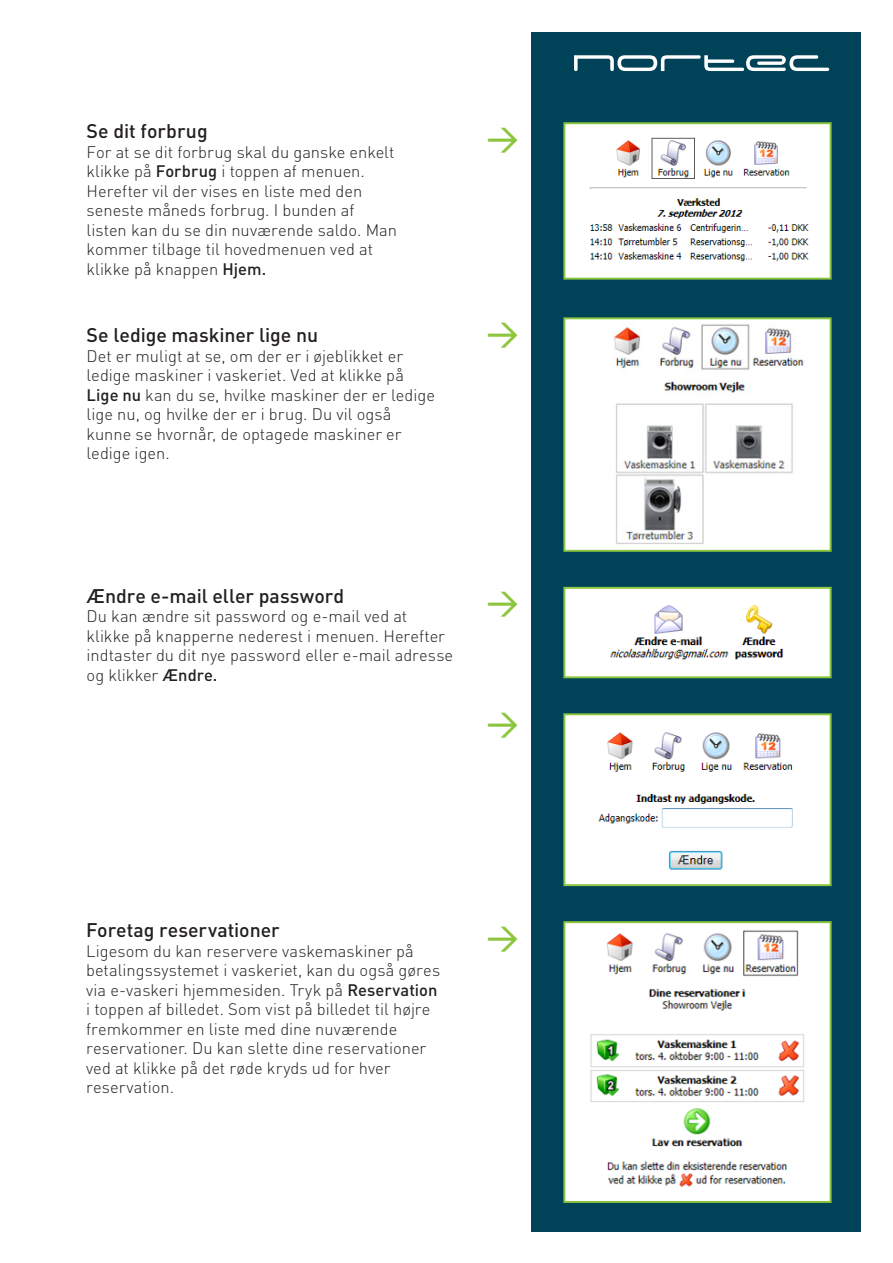
<style>
.page{position:relative;width:893px;height:1263px;background:#fff}
.page>*{position:absolute;margin:0;border:0;box-sizing:border-box;transform-origin:0 0}
.t1{font:500 31.8px "DIN";color:#8bc63e}
.t2{font:500 19.5px "DIN";color:#231f20}
.t3{font:300 16.5px/19.5px "DIN";color:#231f20}
.s1{font-weight:500}
</style>
<div class="page">
<div style="left:531px;top:32px;width:330px;height:1199px;background:#004358"></div>
<svg style="left:574px;top:55px;width:255px;height:16px"></svg>
<div style="left:564px;top:123px;width:267px;height:156px;background:#fff"></div>
<img style="left:589px;top:137px;width:220px;height:125px">
<div style="left:563px;top:122px;width:269px;height:158px;border:2px solid #8bc63e"></div>
<div style="left:564px;top:588px;width:267px;height:89px;background:#fff"></div>
<img style="left:609px;top:605px;width:175px;height:55px">
<div style="left:563px;top:587px;width:269px;height:91px;border:2px solid #8bc63e"></div>
<div style="left:564px;top:714px;width:267px;height:171px;background:#fff"></div>
<img style="left:598px;top:732px;width:195px;height:138px">
<div style="left:563px;top:713px;width:269px;height:173px;border:2px solid #8bc63e"></div>
<div style="left:564px;top:318px;width:267px;height:233px;background:#fff"></div>
<img style="left:614px;top:324px;width:190px;height:220px">
<div style="left:563px;top:317px;width:269px;height:235px;border:2px solid #8bc63e"></div>
<div style="left:564px;top:922px;width:267px;height:280px;background:#fff"></div>
<img style="left:590px;top:930px;width:215px;height:257px">
<div style="left:563px;top:921px;width:269px;height:282px;border:2px solid #8bc63e"></div>
<p class="t2" style="left:87px;top:119px;width:123px">Se dit forbrug</p>
<p class="t3" style="left:87px;top:142px;width:312px">For at se dit forbrug skal du ganske enkelt klikke på <span class="s1">Forbrug</span> i toppen af menuen.<br>Herefter vil der vises en liste med den seneste måneds forbrug. I bunden af listen kan du se din nuværende saldo. Man kommer tilbage til hovedmenuen ved at klikke på knappen <span class="s1">Hjem.</span></p>
<p class="t2" style="left:87px;top:323px;width:233px">Se ledige maskiner lige nu</p>
<p class="t3" style="left:87px;top:346px;width:350px">Det er muligt at se, om der er i øjeblikket er ledige maskiner i vaskeriet. Ved at klikke på <span class="s1">Lige nu</span> kan du se, hvilke maskiner der er ledige lige nu, og hvilke der er i brug. Du vil også kunne se hvornår, de optagede maskiner er ledige igen.</p>
<h1 class="t1" style="left:486px;top:117px;width:34px">&gt;</h1>
<h1 class="t1" style="left:486px;top:312px;width:34px">&gt;</h1>
<p class="t2" style="left:87px;top:583px;width:259px">Ændre e-mail eller password</p>
<p class="t3" style="left:87px;top:607px;width:368px">Du kan ændre sit password og e-mail ved at klikke på knapperne nederest i menuen. Herefter indtaster du dit nye password eller e-mail adresse og klikker <span class="s1">Ændre.</span></p>
<h1 class="t1" style="left:486px;top:581px;width:34px">&gt;</h1>
<h1 class="t1" style="left:486px;top:702px;width:34px">&gt;</h1>
<p class="t2" style="left:86px;top:918px;width:195px">Foretag reservationer</p>
<p class="t3" style="left:86px;top:941px;width:329px">Ligesom du kan reservere vaskemaskiner på</p>
<p class="t3" style="left:86px;top:960px;width:356px">betalingssystemet i vaskeriet, kan du også gøres via e-vaskeri hjemmesiden. Tryk på <span class="s1">Reservation </span>i toppen af billedet. Som vist på billedet til højre fremkommer en liste med dine nuværende reservationer. Du kan slette dine reservationer ved at klikke på det røde kryds ud for hver reservation.</p>
<h1 class="t1" style="left:486px;top:916px;width:34px">&gt;</h1>
</div>
